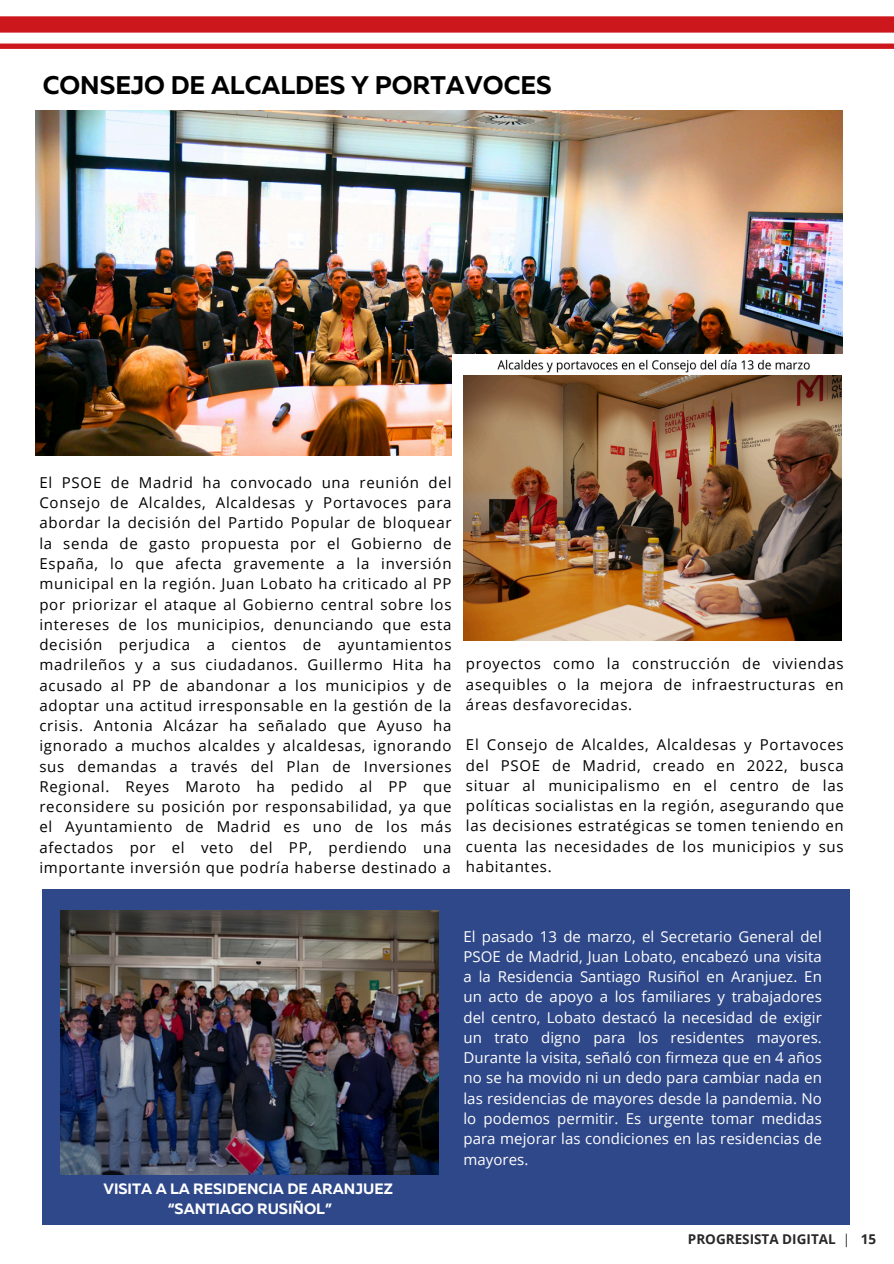
<style>
.page{position:relative;width:894px;height:1264px;background:#fff}
.page>*{position:absolute;margin:0;border:0;box-sizing:border-box;transform-origin:0 0}
.t1{font:700 25.5px "Muller";color:#000}
.t2{font:15px/20.2px "Open Sans";letter-spacing:.05em;color:#000;text-align:justify}
.t3{font:15px/20.2px "Open Sans";letter-spacing:.005em;color:#fff;text-align:justify}
.t4{font:700 15px/20.2px "Muller";color:#fff;text-align:center}
.t5{font:700 13.5px "Open Sans";color:#282828}
.s1{font-weight:400}
</style>
<div class="page">
<img style="left:36px;top:110px;width:805px;height:345px">
<div style="left:452px;top:354px;width:405px;height:239px;background:#fff"></div>
<img style="left:463px;top:375px;width:378px;height:266px">
<div style="left:43px;top:889px;width:806px;height:335px;background:#2f4889"></div>
<img style="left:61px;top:910px;width:378px;height:264px">
<svg style="left:0;top:16px;width:893px;height:33px"></svg>
<img style="left:497px;top:359px;width:314px;height:14px">
<h1 class="t1" style="left:43px;top:75px;width:510px">CONSEJO DE ALCALDES Y PORTAVOCES</h1>
<p class="t2" style="left:39px;top:472px;width:413px">El PSOE de Madrid ha convocado una reunión del Consejo de Alcaldes, Alcaldesas y Portavoces para abordar la decisión del Partido Popular de bloquear la senda de gasto propuesta por el Gobierno de España, lo que afecta gravemente a la inversión municipal en la región. Juan Lobato ha criticado al PP por priorizar el ataque al Gobierno central sobre los intereses de los municipios, denunciando que esta decisión perjudica a cientos de ayuntamientos madrileños y a sus ciudadanos. Guillermo Hita ha acusado al PP de abandonar a los municipios y de adoptar una actitud irresponsable en la gestión de la crisis. Antonia Alcázar ha señalado que Ayuso ha ignorado a muchos alcaldes y alcaldesas, ignorando sus demandas a través del Plan de Inversiones Regional. Reyes Maroto ha pedido al PP que reconsidere su posición por responsabilidad, ya que el Ayuntamiento de Madrid es uno de los más afectados por el veto del PP, perdiendo una importante inversión que podría haberse destinado a</p>
<h3 class="t2" style="left:466px;top:653px;width:379px">proyectos como la construcción de viviendas asequibles o la mejora de infraestructuras en áreas desfavorecidas.</h3>
<p class="t2" style="left:466px;top:734px;width:379px">El Consejo de Alcaldes, Alcaldesas y Portavoces del PSOE de Madrid, creado en 2022, busca situar al municipalismo en el centro de las políticas socialistas en la región, asegurando que las decisiones estratégicas se tomen teniendo en cuenta las necesidades de los municipios y sus habitantes.</p>
<p class="t4" style="left:103px;top:1179px;width:291px">VISITA A LA RESIDENCIA DE ARANJUEZ “SANTIAGO RUSIÑOL”</p>
<h3 class="t3" style="left:463px;top:925px;width:360px">El pasado 13 de marzo, el Secretario General del PSOE de Madrid, Juan Lobato, encabezó una visita a la Residencia Santiago Rusiñol en Aranjuez. En un acto de apoyo a los familiares y trabajadores del centro, Lobato destacó la necesidad de exigir un trato digno para los residentes mayores.<br>Durante la visita, señaló con firmeza que en 4 años no se ha movido ni un dedo para cambiar nada en las residencias de mayores desde la pandemia. No lo podemos permitir. Es urgente tomar medidas para mejorar las condiciones en las residencias de mayores.</h3>
<h3 class="t5" style="left:687px;top:1229px;width:190px">PROGRESISTA DIGITAL <span class="s1">|</span> 15</h3>
</div>
